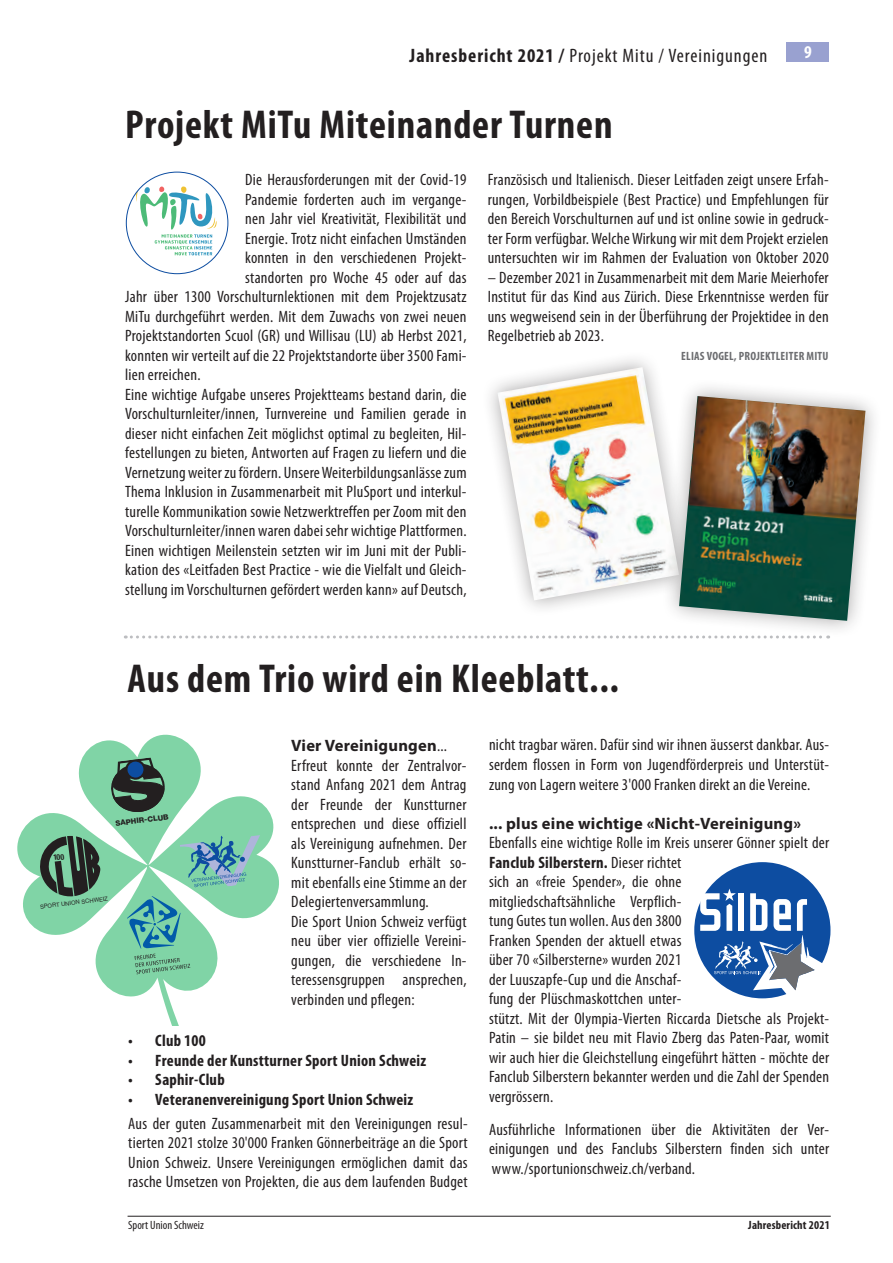
<style>
.page{position:relative;width:893px;height:1263px;background:#fff}
.page>*{position:absolute;margin:0;border:0;box-sizing:border-box;transform-origin:0 0}
.t1{font:700 condensed 40.5px "Myriad Pro";letter-spacing:.02em;color:#231f20}
.t2{font:condensed 19.5px "Myriad Pro";letter-spacing:.05em;color:#231f20}
.t3{font:700 condensed 18px "Myriad Pro";color:#fff}
.t4{font:condensed 16.5px/19.5px "Myriad Pro";letter-spacing:.015em;color:#231f20;text-align:justify}
.t5{font:700 condensed 16.5px "Myriad Pro";letter-spacing:.015em;color:#231f20}
.t6{font:700 16.5px "Myriad Pro";letter-spacing:.015em;color:#231f20}
.t7{font:700 condensed 12px "Myriad Pro";letter-spacing:.02em;color:#6c6d70}
.t8{font:condensed 12px "Myriad Pro";color:#231f20}
.t9{font:700 condensed 12px "Myriad Pro";letter-spacing:.015em;color:#231f20}
.t10{font:800 7.5px "Helvetica Neue";color:#231f20}
.t11{font:5.85px "Helvetica Neue";color:#231f20}
.s1{font-weight:700}
.s2{font-weight:700;font-stretch:normal}
</style>
<div class="page">
<div style="left:787px;top:43px;width:42px;height:19px;background:#99a1d0"></div>
<hr style="left:128px;top:1216px;width:703px;height:1px;background:#231f20">
<svg style="left:135px;top:183px;width:83px;height:72px"></svg>
<svg style="left:125px;top:635px;width:536px;height:3px"></svg>
<div style="left:480px;top:350px;width:216px;height:267px;background:#231f20;opacity:.4"></div>
<img style="left:497px;top:367px;width:182px;height:233px">
<div style="left:661px;top:378px;width:222px;height:260px;background:#231f20;opacity:.4"></div>
<img style="left:679px;top:396px;width:186px;height:225px">
<svg style="left:17px;top:734px;width:262px;height:292px"></svg>
<svg style="left:180px;top:835px;width:80px;height:52px;background:#74b5af"></svg>
<svg style="left:127px;top:896px;width:54px;height:52px;background:#5aaea8"></svg>
<svg style="left:108px;top:756px;width:58px;height:59px;background:#4a7162"></svg>
<svg style="left:135px;top:954px;width:55px;height:20px"></svg>
<svg style="left:694px;top:862px;width:136px;height:136px"></svg>
<svg style="left:38px;top:836px;width:62px;height:61px;background:#4d715d"></svg>
<p class="t2" style="left:410px;top:45px;width:359px"><span class="s1">Jahresbericht 2021 /</span> Projekt Mitu / Vereinigungen</p>
<h1 class="t1" style="left:125px;top:103px;width:489px">Projekt MiTu Miteinander Turnen</h1>
<p class="t3" style="left:804px;top:42px;width:9px">9</p>
<p class="t4" style="left:245px;top:170px;width:223px">Die Herausforderungen mit der Covid-19</p>
<p class="t4" style="left:245px;top:190px;width:223px">Pandemie forderten auch im vergange-</p>
<p class="t4" style="left:245px;top:209px;width:223px">nen Jahr viel Kreativität, Flexibilität und</p>
<p class="t4" style="left:245px;top:229px;width:223px">Energie. Trotz nicht einfachen Umständen</p>
<p class="t4" style="left:245px;top:248px;width:223px">konnten in den verschiedenen Projekt-</p>
<p class="t4" style="left:245px;top:268px;width:223px">standorten pro Woche 45 oder auf das</p>
<p class="t4" style="left:125px;top:288px;width:343px">Jahr über 1300 Vorschulturnlektionen mit dem Projektzusatz</p>
<p class="t4" style="left:125px;top:307px;width:343px">MiTu durchgeführt werden. Mit dem Zuwachs von zwei neuen</p>
<p class="t4" style="left:125px;top:327px;width:343px">Projektstandorten Scuol (GR) und Willisau (LU) ab Herbst 2021,</p>
<p class="t4" style="left:125px;top:346px;width:343px">konnten wir verteilt auf die 22 Projektstandorte über 3500 Fami-</p>
<p class="t4" style="left:125px;top:366px;width:77px">lien erreichen.</p>
<p class="t4" style="left:125px;top:385px;width:343px">Eine wichtige Aufgabe unseres Projektteams bestand darin, die</p>
<p class="t4" style="left:125px;top:405px;width:343px">Vorschulturnleiter/innen, Turnvereine und Familien gerade in</p>
<p class="t4" style="left:125px;top:424px;width:343px">dieser nicht einfachen Zeit möglichst optimal zu begleiten, Hil-</p>
<p class="t4" style="left:125px;top:444px;width:343px">festellungen zu bieten, Antworten auf Fragen zu liefern und die</p>
<p class="t4" style="left:125px;top:463px;width:343px">Vernetzung weiter zu fördern. Unsere Weiterbildungsanlässe zum</p>
<p class="t4" style="left:125px;top:483px;width:343px">Thema Inklusion in Zusammenarbeit mit PluSport und interkul-</p>
<p class="t4" style="left:125px;top:502px;width:343px">turelle Kommunikation sowie Netzwerktreffen per Zoom mit den</p>
<p class="t4" style="left:125px;top:522px;width:343px">Vorschulturnleiter/innen waren dabei sehr wichtige Plattformen.</p>
<p class="t4" style="left:125px;top:541px;width:343px">Einen wichtigen Meilenstein setzten wir im Juni mit der Publi-</p>
<p class="t4" style="left:125px;top:561px;width:343px">kation des «Leitfaden Best Practice - wie die Vielfalt und Gleich-</p>
<p class="t4" style="left:125px;top:580px;width:343px">stellung im Vorschulturnen gefördert werden kann» auf Deutsch,</p>
<p class="t4" style="left:488px;top:171px;width:342px">Französisch und Italienisch. Dieser Leitfaden zeigt unsere Erfah&shy;rungen, Vorbildbeispiele (Best Practice) und Empfehlungen für den Bereich Vorschulturnen auf und ist online sowie in gedruck&shy;ter Form verfügbar. Welche Wirkung wir mit dem Projekt erzielen untersuchten wir im Rahmen der Evaluation von Oktober 2020</p>
<p class="t4" style="left:488px;top:268px;width:342px">– Dezember 2021 in Zusammenarbeit mit dem Marie Meierhofer Institut für das Kind aus Zürich. Diese Erkenntnisse werden für uns wegweisend sein in der Überführung der Projektidee in den Regelbetrieb ab 2023.</p>
<p class="t7" style="left:681px;top:349px;width:149px">ELIAS VOGEL, PROJEKTLEITER MITU</p>
<h1 class="t1" style="left:128px;top:656px;width:493px">Aus dem Trio wird ein Kleeblatt...</h1>
<p class="t10" style="left:115px;top:819px;width:55px;rotate:-7deg">SAPHIR-CLUB</p>
<p class="t11" style="left:40px;top:903px;width:70px;rotate:-7deg">SPORT UNION SCHWEIZ</p>
<p class="t4" style="left:291px;top:736px;width:177px;text-align:left"><span class="s2">Vier Vereinigungen</span>...<br>Erfreut konnte der Zentralvor&shy;stand Anfang 2021 dem Antrag der Freunde der Kunstturner entsprechen und diese offiziell als Vereinigung aufnehmen. Der<br>Kunstturner-Fanclub erhält so&shy;mit ebenfalls eine Stimme an der<br>Delegiertenversammlung.<br>Die Sport Union Schweiz verfügt neu über vier offizielle Vereini&shy;gungen, die verschiedene In&shy;teressensgruppen ansprechen, verbinden und pflegen:</p>
<p class="t5" style="left:128px;top:1032px;width:79px">• Club 100</p>
<p class="t5" style="left:128px;top:1051px;width:300px">• Freunde der Kunstturner Sport Union Schweiz</p>
<p class="t5" style="left:128px;top:1071px;width:98px">• Saphir-Club</p>
<p class="t5" style="left:128px;top:1090px;width:286px">• Veteranenvereinigung Sport Union Schweiz</p>
<p class="t4" style="left:128px;top:1114px;width:341px">Aus der guten Zusammenarbeit mit den Vereinigungen resul&shy;tierten 2021 stolze 30'000 Franken Gönnerbeiträge an die Sport Union Schweiz. Unsere Vereinigungen ermöglichen damit das rasche Umsetzen von Projekten, die aus dem laufenden Budget</p>
<p class="t4" style="left:489px;top:736px;width:342px">nicht tragbar wären. Dafür sind wir ihnen äusserst dankbar. Aus&shy;serdem flossen in Form von Jugendförderpreis und Unterstüt&shy;zung von Lagern weitere 3'000 Franken direkt an die Vereine.</p>
<p class="t6" style="left:489px;top:814px;width:314px">... plus eine wichtige «Nicht-Vereinigung»</p>
<p class="t4" style="left:489px;top:833px;width:342px;text-align:left">Ebenfalls eine wichtige Rolle im Kreis unserer Gönner spielt der <span class="s1">Fanclub Silberstern.</span> Dieser richtet<br>sich an «freie Spender», die ohne<br>mitgliedschaftsähnliche Verpflich-<br>tung Gutes tun wollen. Aus den 3800<br>Franken Spenden der aktuell etwas<br>über 70 «Silbersterne» wurden 2021<br>der Luuszapfe-Cup und die Anschaf-<br>fung der Plüschmaskottchen unter-<br>stützt. Mit der Olympia-Vierten Riccarda Dietsche als Projekt-Patin – sie bildet neu mit Flavio Zberg das Paten-Paar, womit wir auch hier die Gleichstellung eingeführt hätten - möchte der Fanclub Silberstern bekannter werden und die Zahl der Spenden vergrössern.</p>
<p class="t4" style="left:489px;top:1120px;width:342px">Ausführliche Informationen über die Aktivitäten der Ver&shy;einigungen und des Fanclubs Silberstern finden sich unter www./sportunionschweiz.ch/verband.</p>
<p class="t8" style="left:128px;top:1219px;width:77px">Sport Union Schweiz</p>
<p class="t9" style="left:748px;top:1219px;width:83px">Jahresbericht 2021</p>
</div>
